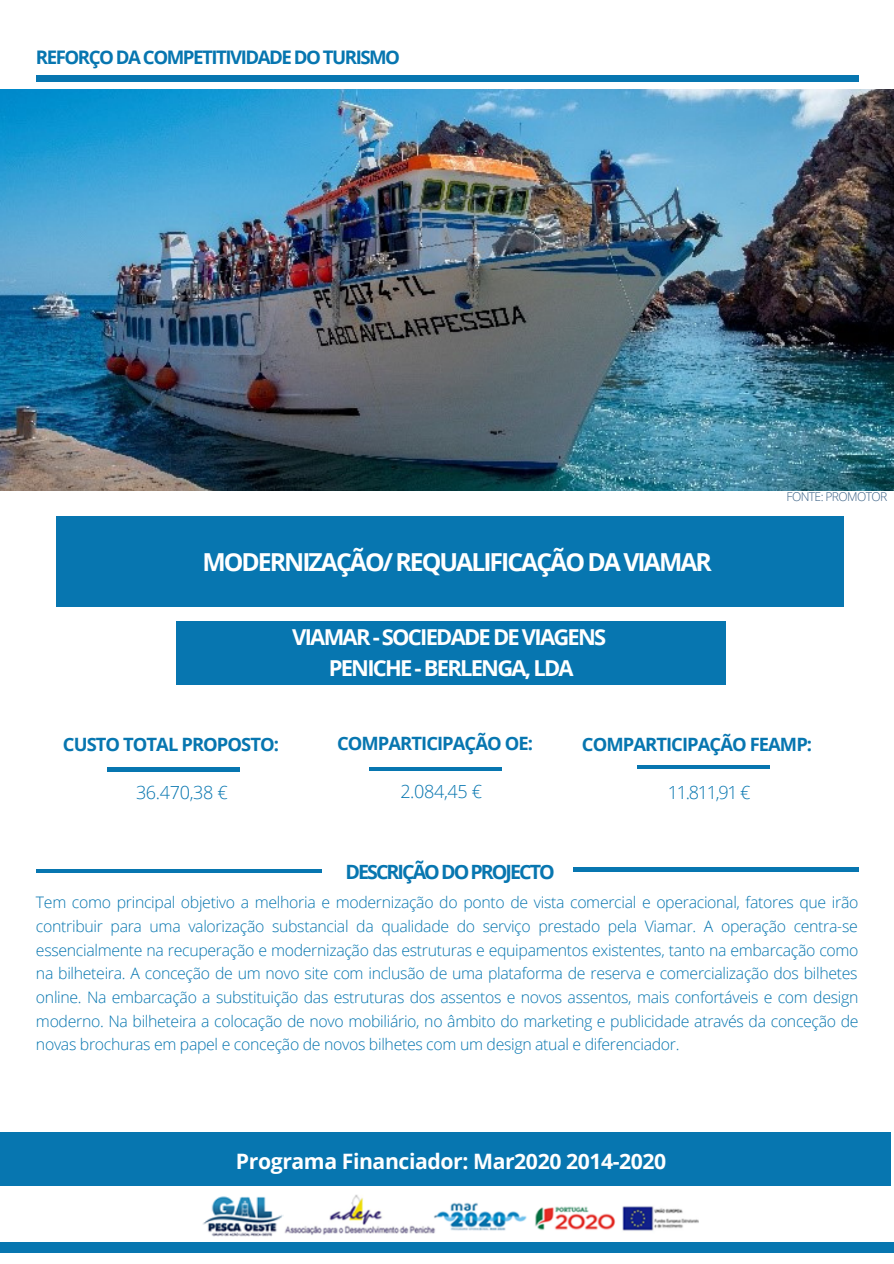
<style>
.page{position:relative;width:894px;height:1264px;background:#fff}
.page>*{position:absolute;margin:0;border:0;box-sizing:border-box;transform-origin:0 0}
.t1{font:700 24.75px "Open Sans";letter-spacing:-.08em;color:#fff}
.t2{font:700 21.9px "Open Sans";letter-spacing:-.08em;color:#fff}
.t3{font:700 21.15px "Open Sans";letter-spacing:-.02em;color:#fff}
.t4{font:700 19.65px "Open Sans";letter-spacing:-.1em;color:#0776b0}
.t5{font:700 18.75px "Open Sans";letter-spacing:-.08em;color:#0776b0}
.t6{font:700 18.3px "Open Sans";letter-spacing:-.05em;color:#0776b0}
.t7{font:300 18px "Open Sans";letter-spacing:-.02em;color:#0776b0}
.t8{font:300 15.9px/23.7px "Open Sans";letter-spacing:-.02em;color:#0776b0;text-align:justify}
.t9{font:300 12.15px "Open Sans";letter-spacing:-.05em;color:#355d82}
</style>
<div class="page">
<div style="left:56px;top:516px;width:787px;height:90px;background:#0776b0"></div>
<div style="left:0;top:1132px;width:890px;height:53px;background:#0776b0"></div>
<hr style="left:573px;top:867px;width:285px;height:4px;background:#0776b0">
<hr style="left:107px;top:768px;width:133px;height:3px;background:#0776b0">
<hr style="left:369px;top:767px;width:133px;height:3px;background:#0776b0">
<div style="left:0;top:1242px;width:893px;height:10px;background:#0776b0"></div>
<div style="left:176px;top:621px;width:550px;height:63px;background:#0776b0"></div>
<div style="left:36px;top:76px;width:822px;height:5px;background:#0776b0"></div>
<hr style="left:637px;top:765px;width:132px;height:3px;background:#0776b0">
<img style="left:203px;top:1194px;width:496px;height:43px">
<hr style="left:36px;top:869px;width:285px;height:3px;background:#0776b0">
<img style="left:0;top:89px;width:893px;height:401px">
<p class="t5" style="left:36px;top:44px;width:365px">REFORÇO DA COMPETITIVIDADE DO TURISMO</p>
<p class="t1" style="left:202px;top:544px;width:511px">MODERNIZAÇÃO/ REQUALIFICAÇÃO DA VIAMAR</p>
<p class="t2" style="left:292px;top:622px;width:315px">VIAMAR - SOCIEDADE DE VIAGENS</p>
<p class="t2" style="left:328px;top:652px;width:246px">PENICHE - BERLENGA, LDA</p>
<p class="t9" style="left:786px;top:488px;width:102px">FONTE: PROMOTOR</p>
<p class="t6" style="left:63px;top:731px;width:217px">CUSTO TOTAL PROPOSTO:</p>
<p class="t6" style="left:337px;top:730px;width:197px">COMPARTICIPAÇÃO OE:</p>
<p class="t6" style="left:581px;top:731px;width:232px">COMPARTICIPAÇÃO FEAMP:</p>
<p class="t7" style="left:136px;top:779px;width:93px">36.470,38 €</p>
<p class="t7" style="left:400px;top:778px;width:83px">2.084,45 €</p>
<p class="t7" style="left:667px;top:779px;width:84px">11.811,91 €</p>
<p class="t4" style="left:345px;top:857px;width:211px">DESCRIÇÃO DO PROJECTO</p>
<p class="t8" style="left:36px;top:890px;width:823px">Tem como principal objetivo a melhoria e modernização do ponto de vista comercial e operacional, fatores que irão contribuir para uma valorização substancial da qualidade do serviço prestado pela Viamar. A operação centra-se essencialmente na recuperação e modernização das estruturas e equipamentos existentes, tanto na embarcação como na bilheteira. A conceção de um novo site com inclusão de uma plataforma de reserva e comercialização dos bilhetes online. Na embarcação a substituição das estruturas dos assentos e novos assentos, mais confortáveis e com design moderno. Na bilheteira a colocação de novo mobiliário, no âmbito do marketing e publicidade através da conceção de novas brochuras em papel e conceção de novos bilhetes com um design atual e diferenciador.</p>
<p class="t3" style="left:236px;top:1145px;width:432px">Programa Financiador: Mar2020 2014-2020</p>
</div>
